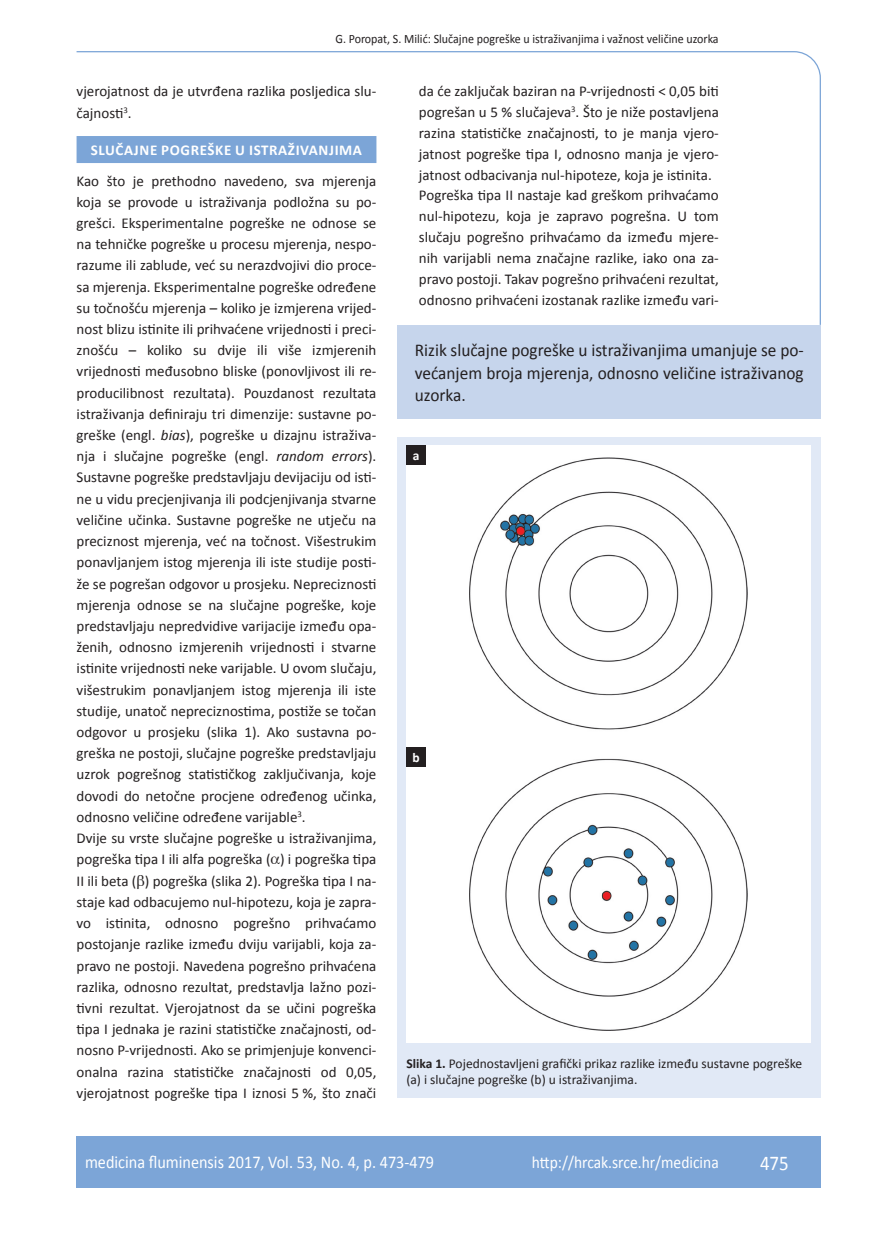
<style>
.page{position:relative;width:872px;height:1234px;background:#fff}
.page>*{position:absolute;margin:0;border:0;box-sizing:border-box;transform-origin:0 0}
.t1{font:21px "Calibri";color:#fff;scale:.9 1}
.t2{font:18px/22.5px "Calibri";color:#231f20;text-align:justify;scale:.96 1}
.t3{font:18px "Calibri";color:#fff;scale:.9 1}
.t4{font:17.25px "Calibri";color:#fff;scale:.9 1}
.t5{font:15px/21.1px "Calibri";color:#231f20}
.t6{font:700 15px "Calibri";letter-spacing:.04em;color:#fff}
.t7{font:13.5px/16.5px "Calibri";color:#231f20}
.t8{font:700 13.5px "Calibri";color:#fff}
.t9{font:12.75px "Calibri";color:#231f20;scale:.94 1}
.s1{font-style:italic}
.s2{font-weight:700}
</style>
<div class="page">
<svg style="left:76px;top:51px;width:745px;height:275px"></svg>
<div style="left:77px;top:1135px;width:744px;height:51px;background:#7ca5d7"></div>
<div style="left:77px;top:136px;width:299px;height:27px;background:#7ca5d7"></div>
<div style="left:398px;top:325px;width:423px;height:94px;background:#c6d5ec"></div>
<div style="left:398px;top:437px;width:423px;height:660px;background:#e1e9f6"></div>
<div style="left:406px;top:445px;width:405px;height:597px;background:#fff"></div>
<img style="left:470px;top:457px;width:277px;height:573px">
<div style="left:406px;top:445px;width:20px;height:19px;background:#231f20"></div>
<div style="left:406px;top:747px;width:20px;height:19px;background:#231f20"></div>
<p class="t9" style="left:335px;top:30px;width:409px">G. Poropat, S. Milić: Slučajne pogreške u istraživanjima i važnost veličine uzorka</p>
<p class="t5" style="left:77px;top:80px;width:301px">vjerojatnost da je utvrđena razlika posljedica slu&shy;čajnosti<sup>3</sup>.</p>
<p class="t6" style="left:91px;top:140px;width:272px">SLUČAJNE POGREŠKE U ISTRAŽIVANJIMA</p>
<p class="t5" style="left:77px;top:169px;width:301px">Kao što je prethodno navedeno, sva mjerenja koja se provode u istraživanja podložna su po&shy;grešci. Eksperimentalne pogreške ne odnose se na tehničke pogreške u procesu mjerenja, nespo&shy;razume ili zablude, već su nerazdvojivi dio proce&shy;sa mjerenja. Eksperimentalne pogreške određene su točnošću mjerenja – koliko je izmjerena vrijed&shy;nost blizu istinite ili prihvaćene vrijednosti i preci&shy;znošću – koliko su dvije ili više izmjerenih vrijednosti međusobno bliske (ponovljivost ili re&shy;producilibnost rezultata). Pouzdanost rezultata istraživanja definiraju tri dimenzije: sustavne po&shy;greške (engl. <span class="s1">bias</span>), pogreške u dizajnu istraživa&shy;nja i slučajne pogreške (engl. <span class="s1">random errors</span>).<br>Sustavne pogreške predstavljaju devijaciju od isti&shy;ne u vidu precjenjivanja ili podcjenjivanja stvarne veličine učinka. Sustavne pogreške ne utječu na preciznost mjerenja, već na točnost. Višestrukim ponavljanjem istog mjerenja ili iste studije posti&shy;že se pogrešan odgovor u prosjeku. Nepreciznosti mjerenja odnose se na slučajne pogreške, koje predstavljaju nepredvidive varijacije između opa&shy;ženih, odnosno izmjerenih vrijednosti i stvarne istinite vrijednosti neke varijable. U ovom slučaju, višestrukim ponavljanjem istog mjerenja ili iste studije, unatoč nepreciznostima, postiže se točan odgovor u prosjeku (slika 1). Ako sustavna po&shy;greška ne postoji, slučajne pogreške predstavljaju uzrok pogrešnog statističkog zaključivanja, koje dovodi do netočne procjene određenog učinka, odnosno veličine određene varijable<sup>3</sup>.<br>Dvije su vrste slučajne pogreške u istraživanjima, pogreška tipa I ili alfa pogreška ( ) i pogreška tipa II ili beta ( ) pogreška (slika 2). Pogreška tipa I na&shy;staje kad odbacujemo nul-hipotezu, koja je zapra&shy;vo istinita, odnosno pogrešno prihvaćamo postojanje razlike između dviju varijabli, koja za&shy;pravo ne postoji. Navedena pogrešno prihvaćena razlika, odnosno rezultat, predstavlja lažno pozi&shy;tivni rezultat. Vjerojatnost da se učini pogreška tipa I jednaka je razini statističke značajnosti, od&shy;nosno P-vrijednosti. Ako se primjenjuje konvenci&shy;onalna razina statističke značajnosti od 0,05, vjerojatnost pogreške tipa I iznosi 5 %, što znači</p>
<p class="t5" style="left:419px;top:80px;width:301px">da će zaključak baziran na P-vrijednosti &lt; 0,05 biti pogrešan u 5 % slučajeva<sup>3</sup>. Što je niže postavljena razina statističke značajnosti, to je manja vjero&shy;jatnost pogreške tipa I, odnosno manja je vjero&shy;jatnost odbacivanja nul-hipoteze, koja je istinita.<br>Pogreška tipa II nastaje kad greškom prihvaćamo nul-hipotezu, koja je zapravo pogrešna. U tom slučaju pogrešno prihvaćamo da između mjere&shy;nih varijabli nema značajne razlike, iako ona za&shy;pravo postoji. Takav pogrešno prihvaćeni rezultat, odnosno prihvaćeni izostanak razlike između vari-</p>
<p class="t2" style="left:415px;top:338px;width:406px">Rizik slučajne pogreške u istraživanjima umanjuje se po&shy;većanjem broja mjerenja, odnosno veličine istraživanog uzorka.</p>
<p class="t8" style="left:413px;top:447px;width:8px">a</p>
<p class="t8" style="left:412px;top:749px;width:9px">b</p>
<p class="t7" style="left:406px;top:1053px;width:397px"><span class="s2">Slika 1.</span> Pojednostavljeni grafički prikaz razlike između sustavne pogreške (a) i slučajne pogreške (b) u istraživanjima.</p>
<p class="t3" style="left:85px;top:1150px;width:389px">medicina fluminensis 2017, Vol. 53, No. 4, p. 473-479</p>
<p class="t4" style="left:532px;top:1151px;width:209px">http://hrcak.srce.hr/medicina</p>
<h1 class="t1" style="left:760px;top:1149px;width:33px">475</h1>
</div>
